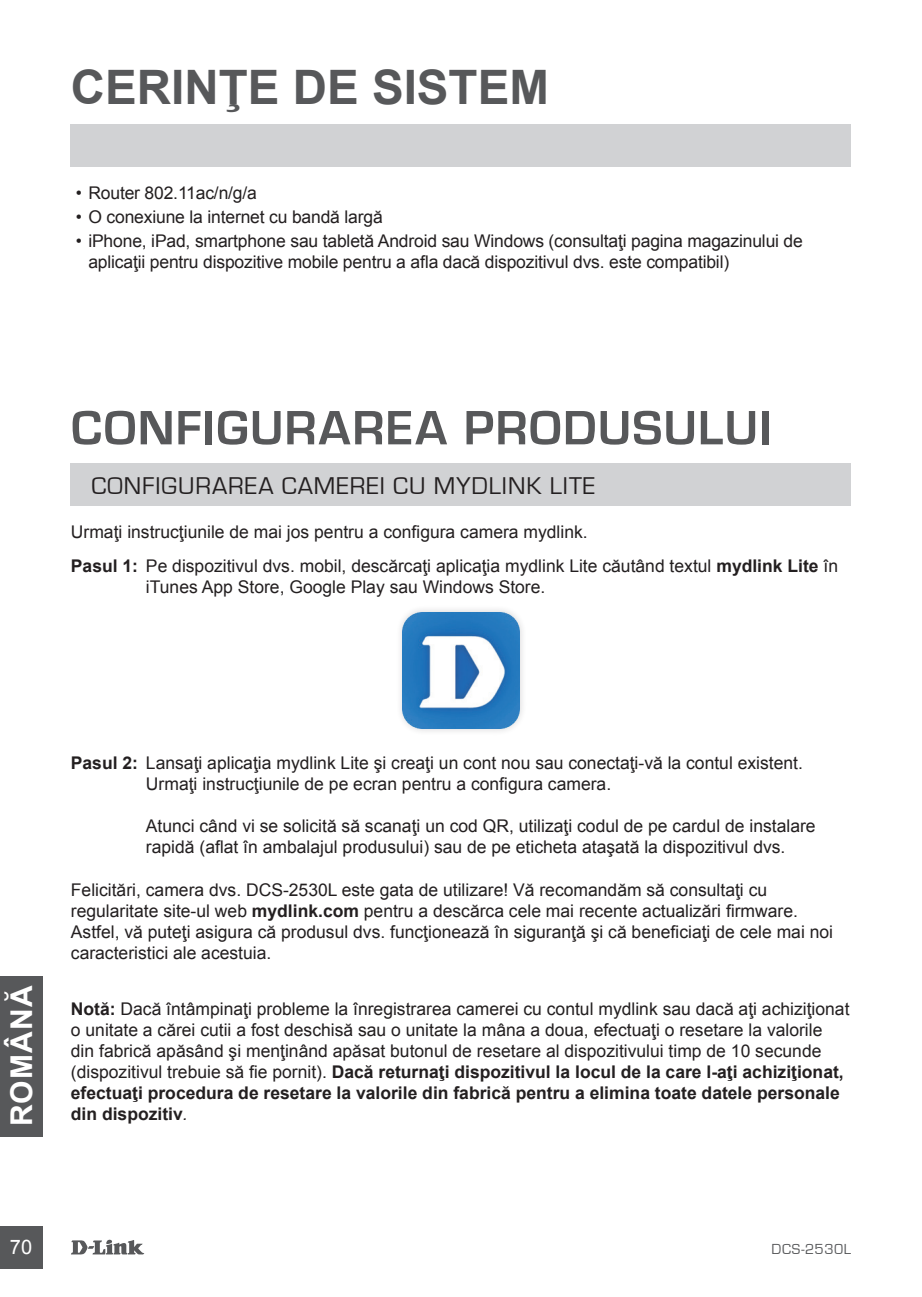
<style>
.page{position:relative;width:922px;height:1297px;background:#fff}
.page>*{position:absolute;margin:0;border:0;box-sizing:border-box;transform-origin:0 0}
.t1{font:700 50px "Eurostile";letter-spacing:.025em;color:#57585a}
.t2{font:700 47.5px "Arial";color:#57585a}
.t3{font:700 30px "Arial";letter-spacing:.045em;color:#fff}
.t4{font:25px "Eurostile";letter-spacing:.04em;color:#231f20}
.t5{font:20px "Arial";color:#fff}
.t6{font:17.5px/21px "Arial";color:#231f20}
.t7{font:15px "Eurostile";letter-spacing:.035em;color:#57585a}
.s1{font-weight:700}
.s2{font-style:italic}
</style>
<div class="page">
<svg style="left:71px;top:1239px;width:73px;height:15px"></svg>
<div style="left:0;top:1226px;width:43px;height:43px;background:#57585a"></div>
<div style="left:0;top:975px;width:43px;height:161px;background:#57585a"></div>
<div style="left:71px;top:124px;width:779px;height:43px;background:#d1d2d4"></div>
<div style="left:396px;top:605px;width:130px;height:131px;background:#231f20;opacity:.2"></div>
<img style="left:403px;top:612px;width:116px;height:116px">
<div style="left:71px;top:463px;width:779px;height:42px;background:#d1d2d4"></div>
<h2 class="t2" style="left:71px;top:56px;width:479px">CERINŢE DE SISTEM</h2>
<p class="t6" style="left:76px;top:183px;width:182px">• Router 802.11ac/n/g/a</p>
<p class="t6" style="left:76px;top:207px;width:308px">• O conexiune la internet cu bandă largă</p>
<p class="t6" style="left:88px;top:230px;width:715px;text-indent:-12px">• iPhone, iPad, smartphone sau tabletă Android sau Windows (consultaţi pagina magazinului de aplicaţii pentru dispozitive mobile pentru a afla dacă dispozitivul dvs. este compatibil)</p>
<h1 class="t1" style="left:71px;top:401px;width:623px">CONFIGURAREA PRODUSULU</h1>
<h1 class="t1" style="left:758px;top:401px;width:14px">I</h1>
<h3 class="t4" style="left:92px;top:472px;width:505px">CONFIGURAREA CAMEREI CU MYDLINK LITE</h3>
<p class="t6" style="left:71px;top:522px;width:518px">Urmaţi instrucţiunile de mai jos pentru a configura camera mydlink.</p>
<p class="t6" style="left:146px;top:555px;width:693px;text-indent:-75px"><span class="s1">Pasul 1:</span> Pe dispozitivul dvs. mobil, descărcaţi aplicaţia mydlink Lite căutând textul <span class="s1">mydlink Lite</span> în iTunes App Store, Google Play sau Windows Store.</p>
<p class="t6" style="left:146px;top:752px;width:658px;text-indent:-75px"><span class="s1">Pasul 2:</span> Lansaţi aplicaţia mydlink Lite şi creaţi un cont nou sau conectaţi-vă la contul existent.<br>Urmaţi instrucţiunile de pe ecran pentru a configura camera.</p>
<p class="t6" style="left:146px;top:815px;width:671px">Atunci când vi se solicită să scanaţi un cod QR, utilizaţi codul de pe cardul de instalare rapidă (aflat în ambalajul produsului) sau de pe eticheta ataşată la dispozitivul dvs.</p>
<h3 class="t3" style="left:1px;top:1126px;width:142px;rotate:-90deg">ROMÂNĂ</h3>
<p class="t6" style="left:71px;top:879px;width:763px">Felicitări, camera dvs. DCS-2530L este gata de utilizare! Vă recomandăm să consultaţi cu regularitate site-ul web <span class="s1">mydlink.com</span> pentru a descărca cele mai recente actualizări firmware.<br>Astfel, vă puteţi asigura că produsul dvs. funcţionează în siguranţă şi că beneficiaţi de cele mai noi caracteristici ale acestuia.</p>
<p class="t6" style="left:71px;top:998px;width:780px"><span class="s1">Notă:</span> Dacă întâmpinaţi probleme la înregistrarea camerei cu contul mydlink sau dacă aţi achiziţionat o unitate a cărei cutii a fost deschisă sau o unitate la mâna a doua, efectuaţi o resetare la valorile din fabrică apăsând şi menţinând apăsat butonul de resetare al dispozitivului timp de 10 secunde (dispozitivul trebuie să fie pornit). <span class="s1">Dacă returnaţi dispozitivul la locul de la care l-aţi achiziţionat, efectuaţi procedura de resetare la valorile din fabrică pentru a elimina toate datele personale din dispozitiv</span><span class="s2">.</span></p>
<p class="t5" style="left:10px;top:1234px;width:24px">70</p>
<p class="t7" style="left:771px;top:1241px;width:81px">DCS-2530L</p>
</div>
